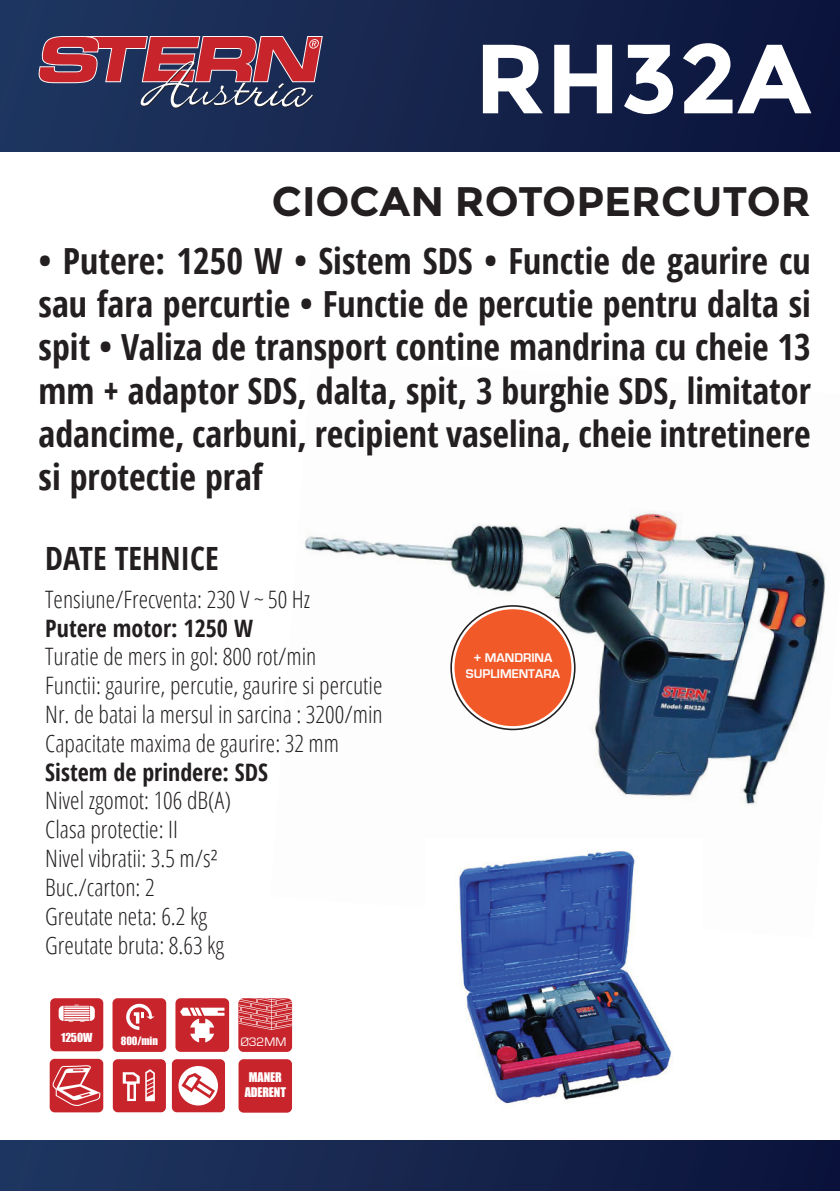
<style>
.page{position:relative;width:840px;height:1191px;background:#fff}
.page>*{position:absolute;margin:0;border:0;box-sizing:border-box;transform-origin:0 0}
.t1{font:700 98px "Montserrat";color:#fff}
.t2{font:700 41.2px "Montserrat";color:#231f20}
.t3{font:700 condensed 36px/43.2px "Open Sans";color:#231f20;text-align:justify}
.t4{font:700 condensed 32px "Open Sans";color:#231f20}
.t5{font:300 condensed 24px/28.8px "Open Sans";color:#231f20}
.t6{font:700 condensed 24px "Open Sans";color:#231f20}
.t7{font:700 13px/15.6px "Eurostile";color:#fff;text-align:center}
.t8{font:12.6px "Eurostile";color:#fff}
.t9{font:12.2px/14.2px "Impact";letter-spacing:-.01em;color:#fff;text-align:center}
.t10{font:11.4px "Impact";letter-spacing:-.01em;color:#fff}
.t11{font:10.6px "Impact";letter-spacing:-.01em;color:#fff}
</style>
<div class="page">
<img style="left:304px;top:511px;width:522px;height:294px">
<img style="left:458px;top:850px;width:214px;height:254px">
<div style="left:175px;top:998px;width:54px;height:53px;background:#c8242b;border-radius:5px"></div>
<svg style="left:180px;top:1007px;width:44px;height:35px"></svg>
<div style="left:238px;top:998px;width:54px;height:54px;background:#c8242b;border-radius:5px"></div>
<svg style="left:238px;top:998px;width:54px;height:32px"></svg>
<div style="left:50px;top:998px;width:53px;height:53px;background:#c8242b;border-radius:5px"></div>
<svg style="left:59px;top:1004px;width:36px;height:18px"></svg>
<div style="left:112px;top:998px;width:54px;height:54px;background:#c8242b;border-radius:5px"></div>
<svg style="left:126px;top:1003px;width:29px;height:27px"></svg>
<div style="left:238px;top:1059px;width:54px;height:53px;background:#c8242b;border-radius:5px"></div>
<div style="left:172px;top:1059px;width:53px;height:53px;background:#c8242b;border-radius:5px"></div>
<svg style="left:178px;top:1066px;width:40px;height:39px"></svg>
<div style="left:113px;top:1059px;width:53px;height:53px;background:#c8242b;border-radius:5px"></div>
<svg style="left:123px;top:1069px;width:32px;height:32px"></svg>
<div style="left:50px;top:1058px;width:53px;height:54px;background:#c8242b;border-radius:5px"></div>
<svg style="left:52px;top:1065px;width:48px;height:41px"></svg>
<svg style="left:450px;top:605px;width:125px;height:125px"></svg>
<div style="left:451px;top:607px;width:122px;height:121px;border:3px solid #fff;border-radius:50%"></div>
<div style="left:0;top:0;width:839px;height:151px;background:linear-gradient(to right,#1f3761,#0c133b)"></div>
<div style="left:0;top:1140px;width:839px;height:51px;background:linear-gradient(to right,#203861,#0b133a)"></div>
<svg style="left:38px;top:36px;width:284px;height:73px;background:#774258"></svg>
<h1 class="t1" style="left:474px;top:20px;width:338px">RH32A</h1>
<h2 class="t2" style="left:271px;top:177px;width:540px">CIOCAN ROTOPERCUTOR</h2>
<p class="t3" style="left:39px;top:238px;width:773px">• Putere: 1250 W • Sistem SDS • Functie de gaurire cu sau fara percurtie • Functie de percutie pentru dalta si spit • Valiza de transport contine mandrina cu cheie 13 mm + adaptor SDS, dalta, spit, 3 burghie SDS, limitator adancime, carbuni, recipient vaselina, cheie intretinere si protectie praf</p>
<h3 class="t4" style="left:45px;top:536px;width:175px">DATE TEHNICE</h3>
<p class="t5" style="left:45px;top:584px;width:266px">Tensiune/Frecventa: 230 V ~ 50 Hz</p>
<p class="t6" style="left:45px;top:611px;width:209px">Putere motor: 1250 W</p>
<p class="t5" style="left:45px;top:641px;width:339px">Turatie de mers in gol: 800 rot/min<br>Functii: gaurire, percutie, gaurire si percutie Nr. de batai la mersul in sarcina : 3200/min Capacitate maxima de gaurire: 32 mm</p>
<p class="t6" style="left:45px;top:755px;width:224px">Sistem de prindere: SDS</p>
<p class="t5" style="left:45px;top:785px;width:187px">Nivel zgomot: 106 dB(A)<br>Clasa protectie: II<br>Nivel vibratii: 3.5 m/s²<br>Buc./carton: 2<br>Greutate neta: 6.2 kg<br>Greutate bruta: 8.63 kg</p>
<p class="t10" style="left:61px;top:1029px;width:33px">1250W</p>
<p class="t11" style="left:121px;top:1033px;width:38px">800/min</p>
<p class="t8" style="left:241px;top:1034px;width:47px">Ø32MM</p>
<p class="t9" style="left:244px;top:1070px;width:43px">MANER<br>ADERENT</p>
<p class="t7" style="left:465px;top:650px;width:96px">+ MANDRINA<br>SUPLIMENTARA</p>
</div>
